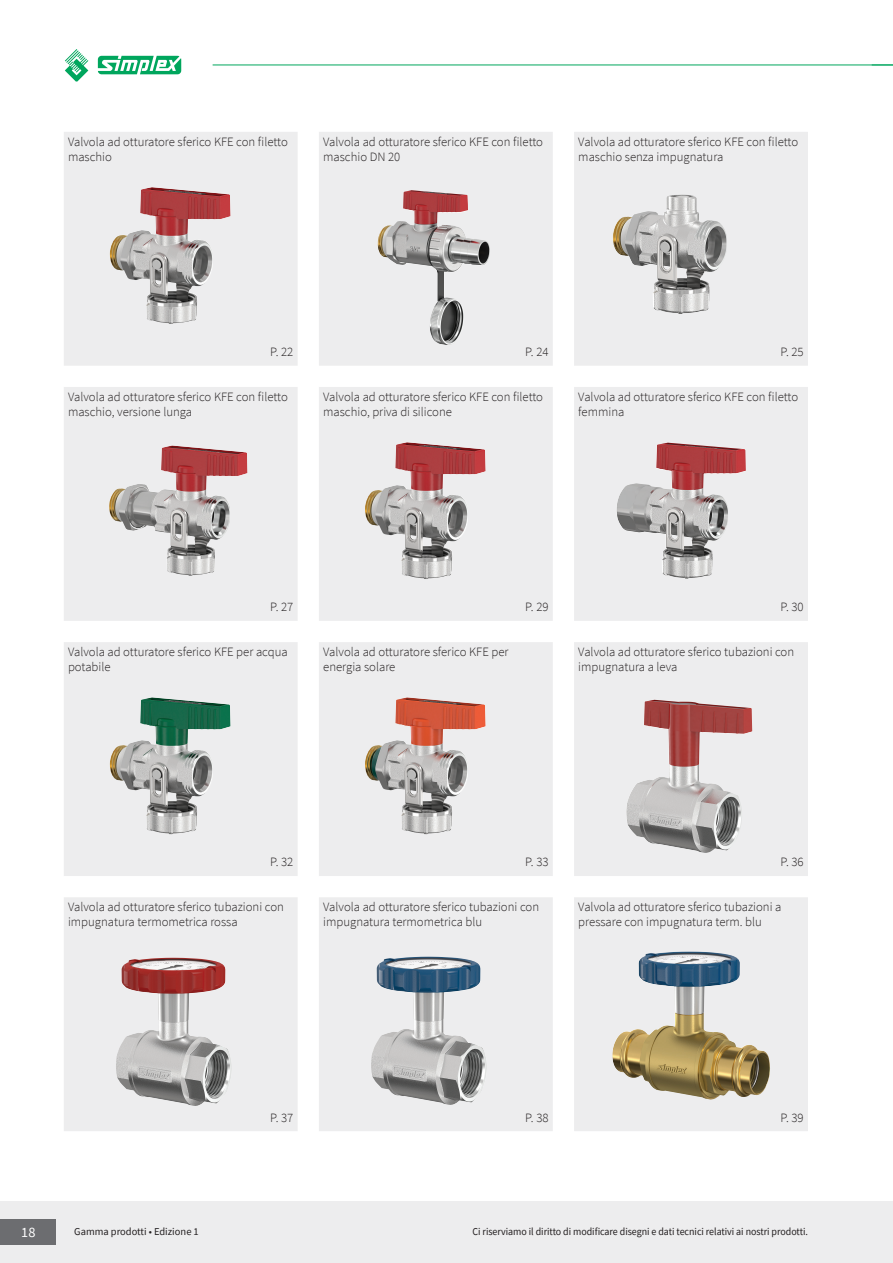
<style>
.page{position:relative;width:893px;height:1263px;background:#fff}
.page>*{position:absolute;margin:0;border:0;box-sizing:border-box;transform-origin:0 0}
.t1{font:14.25px "Source Sans Pro";color:#fff}
.t2{font:300 12.75px/15.3px "Source Sans Pro";color:#231f20}
.t3{font:10.5px "Source Sans Pro";letter-spacing:-.005em;color:#231f20;scale:.95 1}
.t4{font:10.5px "Source Sans Pro";letter-spacing:-.005em;color:#231f20}
</style>
<div class="page">
<div style="left:0;top:1201px;width:893px;height:62px;background:#ededee"></div>
<div style="left:0;top:1219px;width:55px;height:26px;background:#6c6d70"></div>
<hr style="left:213px;top:65px;width:680px;height:1px;background:#00a65d">
<svg style="left:65px;top:49px;width:23px;height:33px"></svg>
<svg style="left:98px;top:56px;width:83px;height:18px"></svg>
<div style="left:64px;top:897px;width:234px;height:234px;background:#ededee"></div>
<img style="left:116px;top:958px;width:117px;height:148px">
<div style="left:319px;top:897px;width:234px;height:234px;background:#ededee"></div>
<img style="left:371px;top:957px;width:117px;height:148px">
<div style="left:574px;top:897px;width:234px;height:234px;background:#ededee"></div>
<img style="left:612px;top:951px;width:159px;height:149px">
<div style="left:64px;top:642px;width:234px;height:234px;background:#ededee"></div>
<img style="left:110px;top:697px;width:103px;height:137px">
<div style="left:319px;top:642px;width:234px;height:234px;background:#ededee"></div>
<img style="left:365px;top:697px;width:103px;height:137px">
<div style="left:574px;top:642px;width:234px;height:234px;background:#ededee"></div>
<img style="left:626px;top:700px;width:126px;height:153px">
<div style="left:64px;top:387px;width:234px;height:234px;background:#ededee"></div>
<img style="left:109px;top:446px;width:121px;height:130px">
<div style="left:319px;top:387px;width:234px;height:234px;background:#ededee"></div>
<img style="left:365px;top:442px;width:103px;height:137px">
<div style="left:574px;top:387px;width:234px;height:234px;background:#ededee"></div>
<img style="left:616px;top:443px;width:130px;height:136px">
<div style="left:64px;top:132px;width:234px;height:234px;background:#ededee"></div>
<img style="left:110px;top:187px;width:103px;height:137px">
<div style="left:319px;top:132px;width:234px;height:234px;background:#ededee"></div>
<img style="left:378px;top:190px;width:112px;height:155px">
<div style="left:574px;top:132px;width:234px;height:234px;background:#ededee"></div>
<img style="left:612px;top:195px;width:115px;height:119px">
<p class="t2" style="left:68px;top:134px;width:221px">Valvola ad otturatore sferico KFE con filetto maschio</p>
<p class="t2" style="left:323px;top:134px;width:221px">Valvola ad otturatore sferico KFE con filetto maschio DN 20</p>
<p class="t2" style="left:578px;top:134px;width:221px">Valvola ad otturatore sferico KFE con filetto maschio senza impugnatura</p>
<p class="t2" style="left:270px;top:344px;width:25px">P. 22</p>
<p class="t2" style="left:68px;top:389px;width:221px">Valvola ad otturatore sferico KFE con filetto maschio, versione lunga</p>
<p class="t2" style="left:525px;top:344px;width:25px">P. 24</p>
<p class="t2" style="left:323px;top:389px;width:221px">Valvola ad otturatore sferico KFE con filetto maschio, priva di silicone</p>
<p class="t2" style="left:780px;top:344px;width:25px">P. 25</p>
<p class="t2" style="left:578px;top:389px;width:221px">Valvola ad otturatore sferico KFE con filetto femmina</p>
<p class="t2" style="left:270px;top:599px;width:25px">P. 27</p>
<p class="t2" style="left:68px;top:644px;width:221px">Valvola ad otturatore sferico KFE per acqua potabile</p>
<p class="t2" style="left:323px;top:644px;width:187px">Valvola ad otturatore sferico KFE per energia solare</p>
<p class="t2" style="left:525px;top:599px;width:25px">P. 29</p>
<p class="t2" style="left:780px;top:599px;width:25px">P. 30</p>
<p class="t2" style="left:578px;top:644px;width:217px">Valvola ad otturatore sferico tubazioni con impugnatura a leva</p>
<p class="t2" style="left:270px;top:854px;width:25px">P. 32</p>
<p class="t2" style="left:68px;top:899px;width:217px">Valvola ad otturatore sferico tubazioni con impugnatura termometrica rossa</p>
<p class="t2" style="left:525px;top:854px;width:25px">P. 33</p>
<p class="t2" style="left:323px;top:899px;width:217px">Valvola ad otturatore sferico tubazioni con impugnatura termometrica blu</p>
<p class="t2" style="left:780px;top:854px;width:25px">P. 36</p>
<p class="t2" style="left:578px;top:899px;width:205px">Valvola ad otturatore sferico tubazioni a pressare con impugnatura term. blu</p>
<p class="t2" style="left:270px;top:1110px;width:25px">P. 37</p>
<p class="t2" style="left:525px;top:1110px;width:25px">P. 38</p>
<p class="t2" style="left:780px;top:1110px;width:25px">P. 39</p>
<p class="t1" style="left:21px;top:1223px;width:16px">18</p>
<p class="t4" style="left:74px;top:1224px;width:126px">Gamma prodotti • Edizione 1</p>
<p class="t3" style="left:473px;top:1224px;width:355px">Ci riserviamo il diritto di modificare disegni e dati tecnici relativi ai nostri prodotti.</p>
</div>
